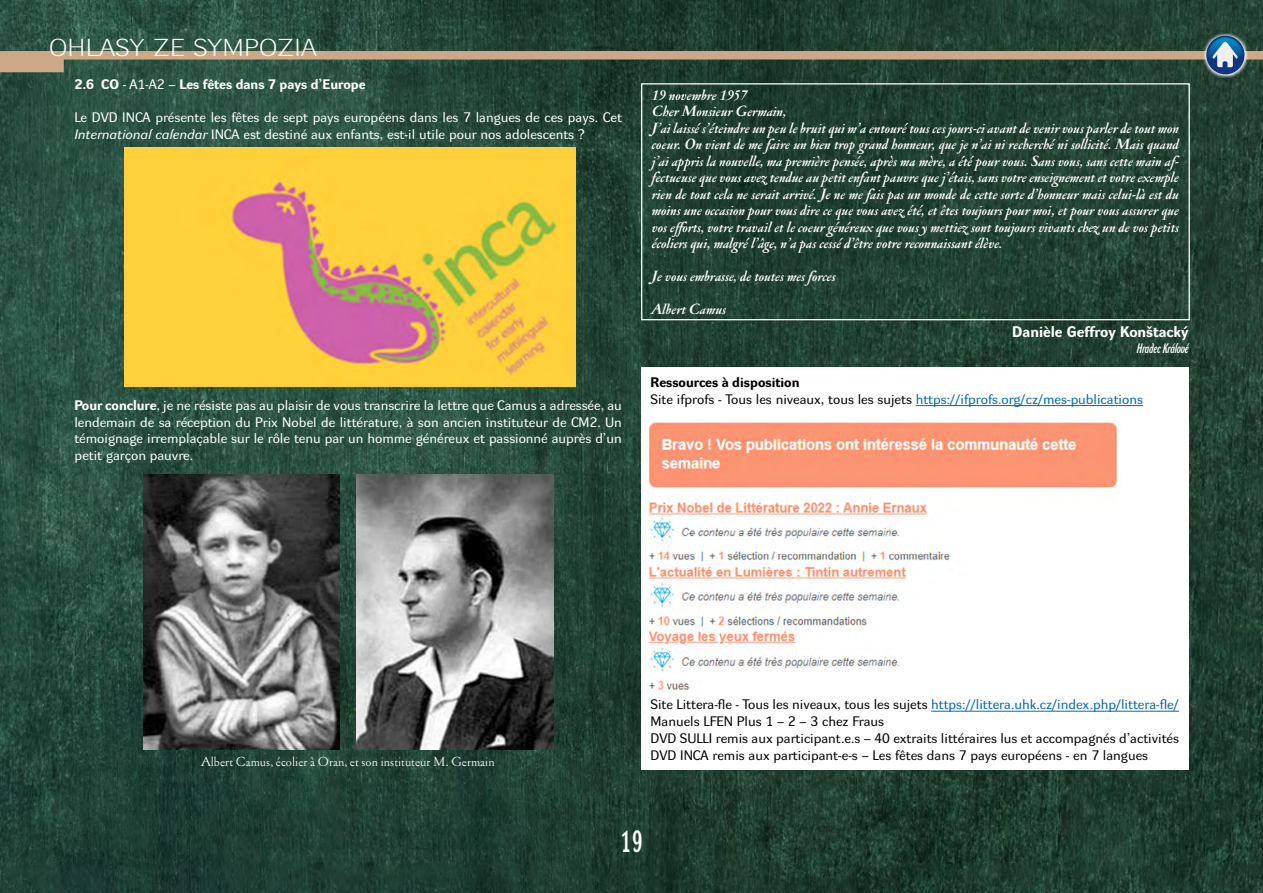
<style>
.page{position:relative;width:1263px;height:893px;background:#fff}
.page>*{position:absolute;margin:0;border:0;box-sizing:border-box;transform-origin:0 0}
.t1{font:30px "Dyna Grotesk DXC";color:#fff}
.t2{font:24px "Dyna Grotesk LXE";letter-spacing:.015em;color:#fff}
.t3{font:700 15px "Dyna Grotesk RE";color:#fff}
.t4{font:italic 700 13.5px/16.5px "Jannon Antiqua";color:#fff}
.t5{font:13.5px/16.5px "Dyna Grotesk RE";color:#fff}
.t6{font:13.5px/17px "Dyna Grotesk RE";color:#000}
.t7{font:700 13.5px "Dyna Grotesk RE";color:#fff}
.t8{font:italic 13.5px "Dyna Grotesk DXC";color:#fff}
.t9{font:12px "Jannon Ant OSF";color:#fff}
.s1{font-weight:400}
.s2{font-style:italic}
.s3{font-weight:700}
.s4{color:#0069b4}
</style>
<div class="page">
<img style="left:0;top:0;width:1263px;height:893px">
<svg style="left:1202px;top:32px;width:46px;height:46px"></svg>
<div style="left:1206px;top:36px;width:38px;height:38px;background:#103683;border-radius:50%"></div>
<svg style="left:0;top:37px;width:1263px;height:35px;background:#50604e"></svg>
<img style="left:124px;top:148px;width:452px;height:238px">
<img style="left:143px;top:474px;width:197px;height:275px">
<img style="left:357px;top:474px;width:196px;height:275px">
<div style="left:641px;top:83px;width:549px;height:237px;border:1px solid #fff"></div>
<div style="left:641px;top:367px;width:547px;height:403px;background:#fff"></div>
<hr style="left:916px;top:405px;width:227px;height:1px;background:#0069b4">
<hr style="left:931px;top:711px;width:248px;height:1px;background:#0069b4">
<img style="left:647px;top:422px;width:475px;height:269px">
<h2 class="t2" style="left:49px;top:34px;width:269px">OHLASY ZE SYMPOZIA</h2>
<p class="t7" style="left:74px;top:77px;width:293px">2.6 CO <span class="s1">- A1-A2 –</span> Les fêtes dans 7 pays d’Europe</p>
<p class="t5" style="left:74px;top:111px;width:549px">Le DVD INCA présente les fêtes de sept pays européens dans les 7 langues de ces pays. Cet<br><span class="s2">International calendar</span> INCA est destiné aux enfants, est-il utile pour nos adolescents ?</p>
<p class="t5" style="left:74px;top:399px;width:549px;text-align:justify"><span class="s3">Pour conclure</span>, je ne résiste pas au plaisir de vous transcrire la lettre que Camus a adressée, au lendemain de sa réception du Prix Nobel de littérature, à son ancien instituteur de CM2. Un témoignage irremplaçable sur le rôle tenu par un homme généreux et passionné auprès d’un petit garçon pauvre.</p>
<p class="t4" style="left:652px;top:87px;width:532px">19 novembre 1957<br>Cher Monsieur Germain,<br>J’ai laissé s’éteindre un peu le bruit qui m’a entouré tous ces jours-ci avant de venir vous parler de tout mon coeur. On vient de me faire un bien trop grand honneur, que je n’ai ni recherché ni sollicité. Mais quand j’ai appris la nouvelle, ma première pensée, après ma mère, a été pour vous. Sans vous, sans cette main af&shy;fectueuse que vous avez tendue au petit enfant pauvre que j’étais, sans votre enseignement et votre exemple rien de tout cela ne serait arrivé. Je ne me fais pas un monde de cette sorte d’honneur mais celui-là est du moins une occasion pour vous dire ce que vous avez été, et êtes toujours pour moi, et pour vous assurer que vos efforts, votre travail et le coeur généreux que vous y mettiez sont toujours vivants chez un de vos petits écoliers qui, malgré l’âge, n’a pas cessé d’être votre reconnaissant élève.</p>
<p class="t4" style="left:652px;top:268px;width:185px">Je vous embrasse, de toutes mes forces</p>
<p class="t4" style="left:652px;top:301px;width:76px">Albert Camus</p>
<p class="t3" style="left:1012px;top:323px;width:178px">Danièle Geffroy Konštacký</p>
<p class="t8" style="left:1137px;top:341px;width:53px">Hradec Králové</p>
<p class="t6" style="left:651px;top:375px;width:494px"><span class="s3">Ressources à disposition<br></span>Site ifprofs - Tous les niveaux, tous les sujets <span class="s4">https://ifprofs.org/cz/mes-publications</span></p>
<p class="t9" style="left:202px;top:755px;width:295px">Albert Camus, écolier à Oran, et son instituteur M. Germain</p>
<p class="t6" style="left:651px;top:697px;width:530px">Site Littera-fle - Tous les niveaux, tous les sujets <span class="s4">https://littera.uhk.cz/index.php/littera-fle/ </span>Manuels LFEN Plus 1 – 2 – 3 chez Fraus<br>DVD SULLI remis aux participant.e.s – 40 extraits littéraires lus et accompagnés d’activités DVD INCA remis aux participant-e-s – Les fêtes dans 7 pays européens - en 7 langues</p>
<h1 class="t1" style="left:621px;top:824px;width:23px">19</h1>
</div>
